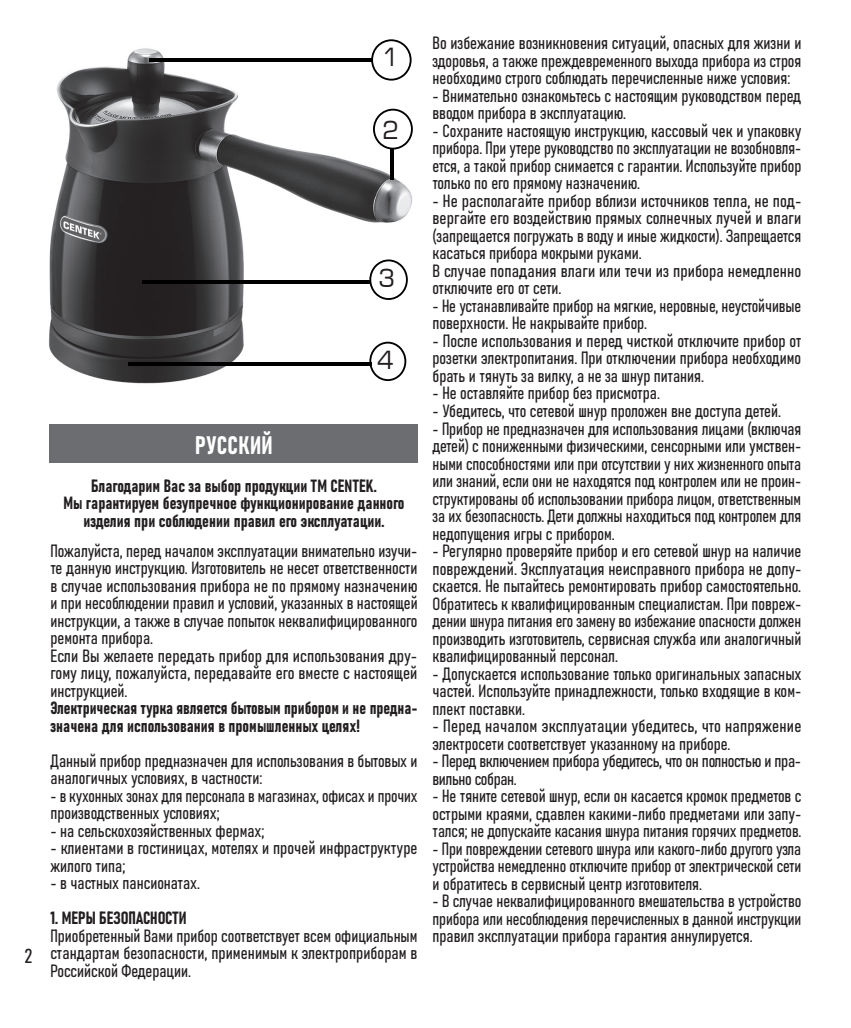
<style>
.page{position:relative;width:851px;height:1028px;background:#fff}
.page>*{position:absolute;margin:0;border:0;box-sizing:border-box;transform-origin:0 0}
.t1{font:25px "Bahnschrift";letter-spacing:.015em;color:#fff}
.t2{font:24.5px "Europe Normal";color:#231f20}
.t3{font:20px "Bahnschrift";color:#231f20}
.t4{font:17.5px/17.5px "Bahnschrift";color:#231f20;text-align:justify}
.t5{font:17.5px/17.5px "Bahnschrift";letter-spacing:-.02em;color:#231f20}
</style>
<div class="page">
<div style="left:50px;top:424px;width:368px;height:38px;background:#6c6d70"></div>
<img style="left:49px;top:48px;width:363px;height:336px">
<hr style="left:149px;top:58px;width:223px;height:3px;background:#000">
<hr style="left:142px;top:280px;width:229px;height:3px;background:#000">
<hr style="left:128px;top:362px;width:243px;height:3px;background:#000">
<svg style="left:373px;top:109px;width:40px;height:40px"></svg>
<svg style="left:369px;top:259px;width:39px;height:41px"></svg>
<svg style="left:369px;top:342px;width:37px;height:39px"></svg>
<svg style="left:371px;top:39px;width:40px;height:42px"></svg>
<hr style="left:390px;top:149px;width:4px;height:31px;background:#000">
<p class="t3" style="left:25px;top:940px;width:9px">2</p>
<h2 class="t2" style="left:382px;top:45px;width:18px">1</h2>
<h2 class="t2" style="left:382px;top:117px;width:18px">2</h2>
<h2 class="t2" style="left:378px;top:266px;width:18px">3</h2>
<h1 class="t1" style="left:195px;top:426px;width:79px">РУССКИЙ</h1>
<h2 class="t2" style="left:377px;top:347px;width:18px">4</h2>
<p class="t4" style="left:63px;top:475px;width:342px;text-align:center">Благодарим Вас за выбор продукции ТМ CENTEK.<br>Мы гарантируем безупречное функционирование данного изделия при соблюдении правил его эксплуатации.</p>
<p class="t4" style="left:51px;top:540px;width:368px;text-align:left">Пожалуйста, перед началом эксплуатации внимательно изучи&shy;те данную инструкцию. Изготовитель не несет ответственности в случае использования прибора не по прямому назначению и при несоблюдении правил и условий, указанных в настоящей инструкции, а также в случае попыток неквалифицированного ремонта прибора.<br>Если Вы желаете передать прибор для использования дру&shy;гому лицу, пожалуйста, передавайте его вместе с настоящей инструкцией.<br>Электрическая турка является бытовым прибором и не предна&shy;значена для использования в промышленных целях!</p>
<p class="t4" style="left:51px;top:750px;width:368px">Данный прибор предназначен для использования в бытовых и аналогичных условиях, в частности:</p>
<p class="t4" style="left:51px;top:785px;width:368px">- в кухонных зонах для персонала в магазинах, офисах и прочих производственных условиях;</p>
<p class="t4" style="left:51px;top:820px;width:215px">- на сельскохозяйственных фермах;</p>
<p class="t4" style="left:51px;top:838px;width:368px">- клиентами в гостиницах, мотелях и прочей инфраструктуре жилого типа;</p>
<p class="t4" style="left:51px;top:873px;width:151px">- в частных пансионатах.</p>
<p class="t4" style="left:51px;top:908px;width:368px;text-align:left">1. МЕРЫ БЕЗОПАСНОСТИ<br>Приобретенный Вами прибор соответствует всем официальным стандартам безопасности, применимым к электроприборам в Российской Федерации.</p>
<p class="t4" style="left:432px;top:33px;width:370px">Во избежание возникновения ситуаций, опасных для жизни и здоровья, а также преждевременного выхода прибора из строя необходимо строго соблюдать перечисленные ниже условия:</p>
<p class="t4" style="left:432px;top:86px;width:370px">- Внимательно ознакомьтесь с настоящим руководством перед вводом прибора в эксплуатацию.</p>
<p class="t4" style="left:432px;top:121px;width:370px">- Сохраните настоящую инструкцию, кассовый чек и упаковку прибора. При утере руководство по эксплуатации не возобновля&shy;ется, а такой прибор снимается с гарантии. Используйте прибор только по его прямому назначению.</p>
<p class="t4" style="left:432px;top:191px;width:370px;text-align:left">- Не располагайте прибор вблизи источников тепла, не под&shy;вергайте его воздействию прямых солнечных лучей и влаги (запрещается погружать в воду и иные жидкости). Запрещается касаться прибора мокрыми руками.<br>В случае попадания влаги или течи из прибора немедленно отключите его от сети.</p>
<p class="t4" style="left:432px;top:296px;width:370px">- Не устанавливайте прибор на мягкие, неровные, неустойчивые поверхности. Не накрывайте прибор.</p>
<p class="t4" style="left:432px;top:331px;width:370px">- После использования и перед чисткой отключите прибор от розетки электропитания. При отключении прибора необходимо брать и тянуть за вилку, а не за шнур питания.</p>
<p class="t4" style="left:432px;top:383px;width:229px">- Не оставляйте прибор без присмотра.</p>
<p class="t4" style="left:432px;top:401px;width:350px">- Убедитесь, что сетевой шнур проложен вне доступа детей.</p>
<p class="t4" style="left:432px;top:418px;width:370px">- Прибор не предназначен для использования лицами (включая детей) с пониженными физическими, сенсорными или умствен&shy;ными способностями или при отсутствии у них жизненного опыта или знаний, если они не находятся под контролем или не проин&shy;структированы об использовании прибора лицом, ответственным за их безопасность. Дети должны находиться под контролем для недопущения игры с прибором.</p>
<p class="t4" style="left:432px;top:541px;width:370px">- Регулярно проверяйте прибор и его сетевой шнур на наличие повреждений. Эксплуатация неисправного прибора не допу&shy;скается. Не пытайтесь ремонтировать прибор самостоятельно.<br>Обратитесь к квалифицированным специалистам. При повреж&shy;дении шнура питания его замену во избежание опасности должен производить изготовитель, сервисная служба или аналогичный квалифицированный персонал.</p>
<p class="t4" style="left:432px;top:663px;width:370px">- Допускается использование только оригинальных запасных частей. Используйте принадлежности, только входящие в ком&shy;плект поставки.</p>
<p class="t4" style="left:432px;top:716px;width:370px">- Перед началом эксплуатации убедитесь, что напряжение электросети соответствует указанному на приборе.</p>
<p class="t5" style="left:432px;top:751px;width:370px">- Перед включением прибора убедитесь, что он полностью и пра&shy;вильно собран.</p>
<p class="t4" style="left:432px;top:786px;width:370px">- Не тяните сетевой шнур, если он касается кромок предметов с острыми краями, сдавлен какими-либо предметами или запу&shy;тался; не допускайте касания шнура питания горячих предметов.</p>
<p class="t4" style="left:432px;top:838px;width:370px">- При повреждении сетевого шнура или какого-либо другого узла устройства немедленно отключите прибор от электрической сети и обратитесь в сервисный центр изготовителя.</p>
<p class="t4" style="left:432px;top:891px;width:370px">- В случае неквалифицированного вмешательства в устройство прибора или несоблюдения перечисленных в данной инструкции правил эксплуатации прибора гарантия аннулируется.</p>
</div>
